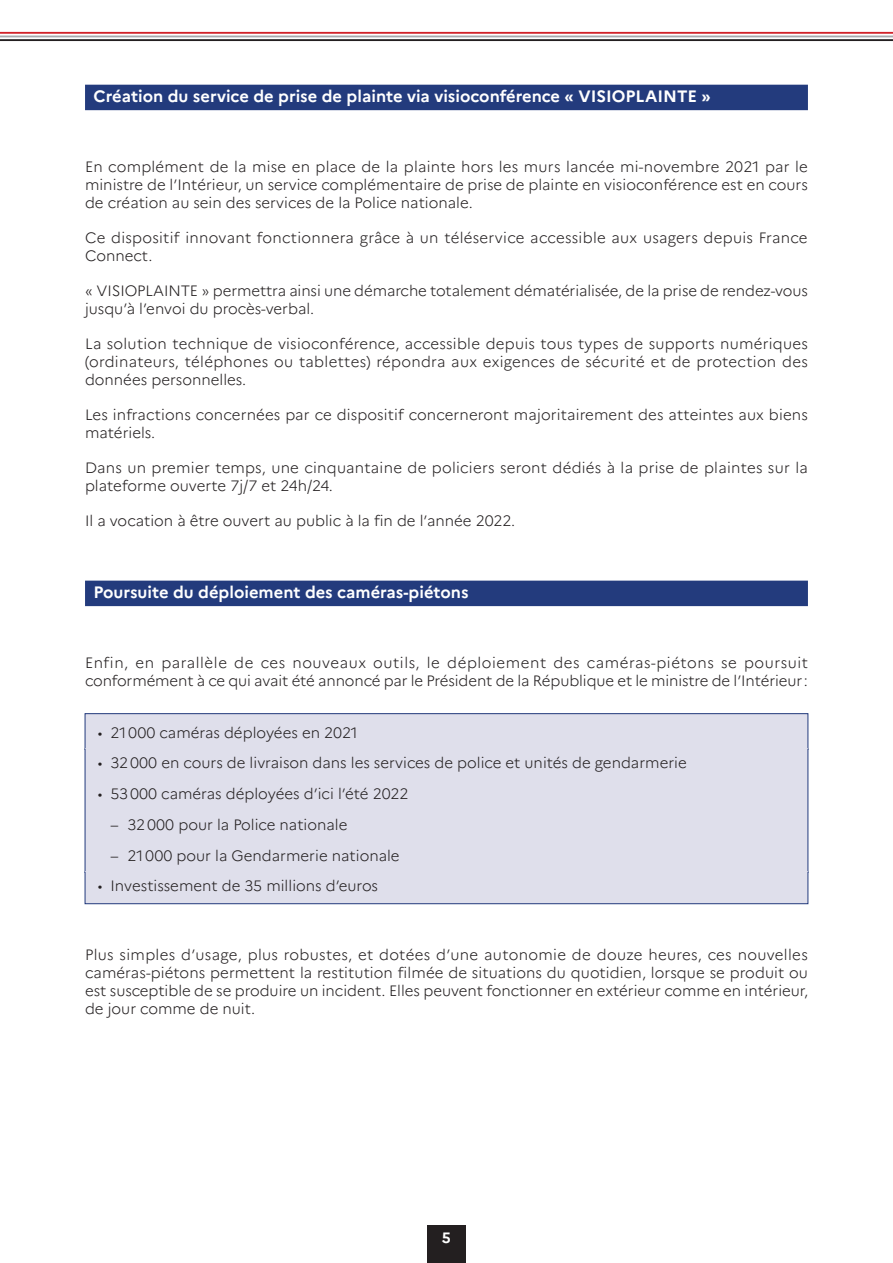
<style>
.page{position:relative;width:893px;height:1263px;background:#fff}
.page>*{position:absolute;margin:0;border:0;box-sizing:border-box;transform-origin:0 0}
.t1{font:700 16.5px "Marianne";color:#fff}
.t2{font:300 15px/18px "Marianne";color:#231f20}
.t3{font:300 15px/18px "Marianne";letter-spacing:.02em;color:#231f20}
.t4{font:700 15px "Marianne";color:#fff}
</style>
<div class="page">
<div style="left:427px;top:1225px;width:39px;height:38px;background:#231f20"></div>
<div style="left:85px;top:85px;width:723px;height:25px;background:#233b7d"></div>
<div style="left:85px;top:581px;width:723px;height:25px;background:#233b7d"></div>
<div style="left:85px;top:714px;width:723px;height:36px;background:#dfdfeb"></div>
<div style="left:85px;top:713px;width:723px;height:37px;border:1px solid #233b7d"></div>
<div style="left:85px;top:749px;width:723px;height:124px;background:#dfdfeb"></div>
<hr style="left:85px;top:749px;width:1px;height:124px;background:#233b7d">
<hr style="left:807px;top:749px;width:1px;height:124px;background:#233b7d">
<div style="left:85px;top:872px;width:723px;height:32px;background:#dfdfeb"></div>
<div style="left:85px;top:871px;width:723px;height:33px;border:1px solid #233b7d"></div>
<hr style="left:0;top:39px;width:893px;height:2px;background:#231f20">
<hr style="left:0;top:36px;width:893px;height:1px;background:#a8a9ad">
<hr style="left:0;top:32px;width:893px;height:2px;background:#d1232a">
<p class="t1" style="left:94px;top:86px;width:619px">Création du service de prise de plainte via visioconférence « VISIOPLAINTE »</p>
<p class="t2" style="left:85px;top:157px;width:724px;text-align:justify">En complément de la mise en place de la plainte hors les murs lancée mi-novembre 2021 par le ministre de l’Intérieur, un service complémentaire de prise de plainte en visioconférence est en cours de création au sein des services de la Police nationale.</p>
<p class="t3" style="left:85px;top:228px;width:724px">Ce dispositif innovant fonctionnera grâce à un téléservice accessible aux usagers depuis France<br>Connect.</p>
<p class="t2" style="left:85px;top:281px;width:724px">« VISIOPLAINTE » permettra ainsi une démarche totalement dématérialisée, de la prise de rendez-vous jusqu’à l’envoi du procès-verbal.</p>
<p class="t2" style="left:85px;top:334px;width:724px;text-align:justify">La solution technique de visioconférence, accessible depuis tous types de supports numériques (ordinateurs, téléphones ou tablettes) répondra aux exigences de sécurité et de protection des données personnelles.</p>
<p class="t2" style="left:85px;top:405px;width:724px">Les infractions concernées par ce dispositif concerneront majoritairement des atteintes aux biens matériels.</p>
<p class="t2" style="left:85px;top:458px;width:724px">Dans un premier temps, une cinquantaine de policiers seront dédiés à la prise de plaintes sur la plateforme ouverte 7j/7 et 24h/24.</p>
<p class="t2" style="left:85px;top:511px;width:432px">Il a vocation à être ouvert au public à la fin de l’année 2022.</p>
<p class="t1" style="left:94px;top:582px;width:377px">Poursuite du déploiement des caméras-piétons</p>
<p class="t2" style="left:85px;top:653px;width:725px">Enfin, en parallèle de ces nouveaux outils, le déploiement des caméras-piétons se poursuit conformément à ce qui avait été annoncé par le Président de la République et le ministre de l’Intérieur:</p>
<p class="t2" style="left:98px;top:723px;width:262px">• 21000 caméras déployées en 2021</p>
<p class="t2" style="left:98px;top:754px;width:591px">• 32000 en cours de livraison dans les services de police et unités de gendarmerie</p>
<p class="t2" style="left:98px;top:785px;width:312px">• 53000 caméras déployées d’ici l’été 2022</p>
<p class="t2" style="left:111px;top:815px;width:238px">– 32000 pour la Police nationale</p>
<p class="t2" style="left:111px;top:846px;width:291px">– 21000 pour la Gendarmerie nationale</p>
<p class="t2" style="left:98px;top:877px;width:282px">• Investissement de 35 millions d’euros</p>
<p class="t2" style="left:85px;top:946px;width:724px;text-align:justify">Plus simples d’usage, plus robustes, et dotées d’une autonomie de douze heures, ces nouvelles caméras-piétons permettent la restitution filmée de situations du quotidien, lorsque se produit ou est susceptible de se produire un incident. Elles peuvent fonctionner en extérieur comme en intérieur, de jour comme de nuit.</p>
<p class="t4" style="left:442px;top:1228px;width:10px">5</p>
</div>
